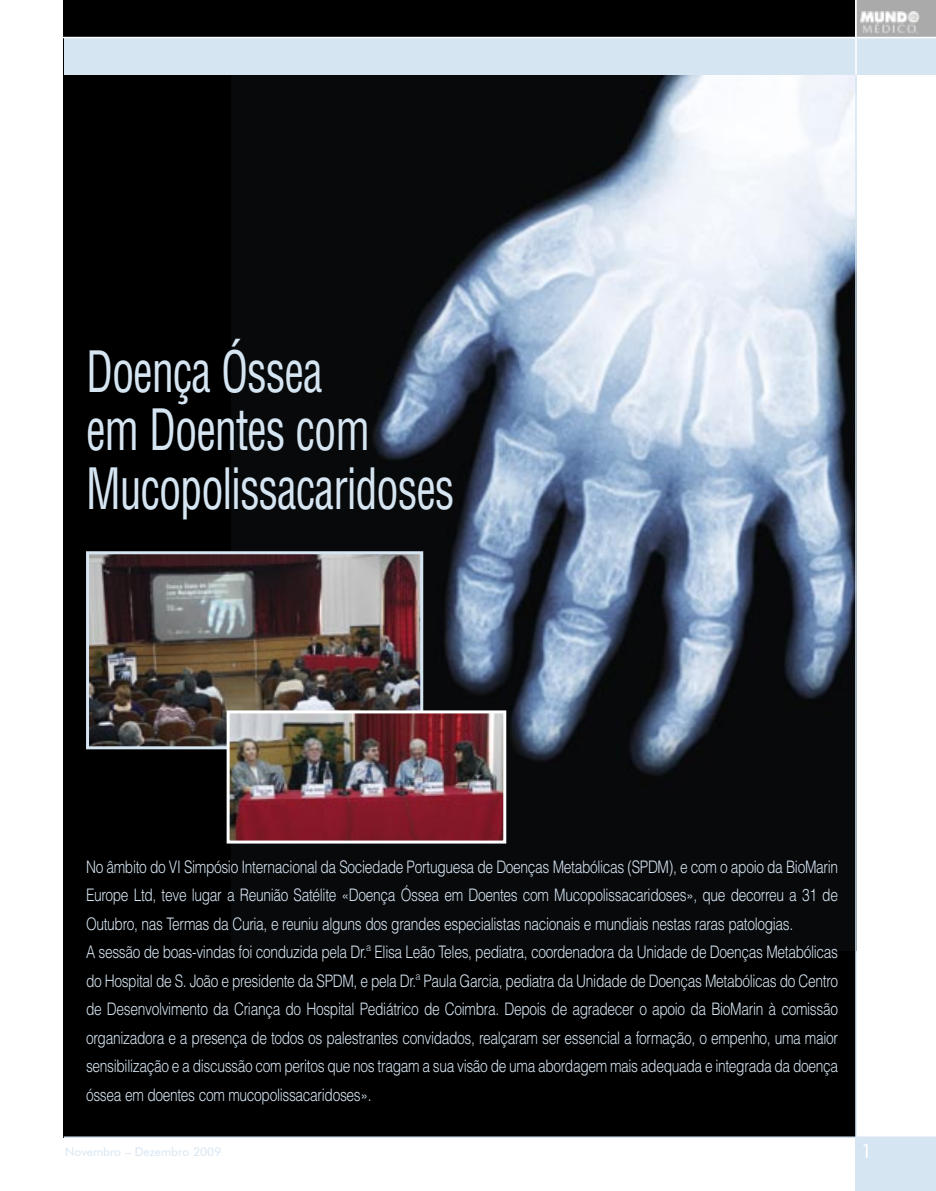
<style>
.page{position:relative;width:936px;height:1191px;background:#fff}
.page>*{position:absolute;margin:0;border:0;box-sizing:border-box;transform-origin:0 0}
.N-titulo{font:condensed 55.5px "Helvetica";letter-spacing:-.025em;color:#d6e5f2;scale:.8 1}
.t1{font:19.5px "Futura BT";color:#fff}
.N-destaque{font:300 17.25px/28.5px "Helvetica";letter-spacing:-.025em;color:#d6e5f2;text-align:justify;scale:.8 1}
.t2{font:12px "Futura BT";color:#d6e5f2}
</style>
<div class="page">
<div style="left:64px;top:0;width:791px;height:1137px;background:#000"></div>
<img style="left:231px;top:75px;width:624px;height:875px">
<div style="left:64px;top:0;width:791px;height:75px;background:#d6e5f2"></div>
<div style="left:64px;top:0;width:871px;height:37px;background:#000"></div>
<div style="left:855px;top:1137px;width:80px;height:54px;background:#d6e5f2"></div>
<div style="left:855px;top:0;width:80px;height:75px;background:#d6e5f2"></div>
<div style="left:856px;top:0;width:79px;height:38px;background:#aaa"></div>
<img style="left:860px;top:12px;width:59px;height:21px">
<hr style="left:855px;top:0;width:1px;height:75px;background:#fff">
<hr style="left:59px;top:37px;width:876px;height:1px;background:#fff">
<hr style="left:64px;top:1136px;width:871px;height:2px;background:#d6e5f2">
<hr style="left:855px;top:75px;width:1px;height:1070px;background:#d6e5f2">
<img style="left:90px;top:555px;width:329px;height:190px">
<div style="left:86px;top:551px;width:337px;height:198px;border:3px solid #d6e5f2"></div>
<img style="left:230px;top:714px;width:272px;height:125px">
<div style="left:226px;top:710px;width:280px;height:133px;border:3px solid #fff"></div>
<p class="N-titulo" style="left:86px;top:337px;width:297px">Doença Óssea</p>
<p class="N-titulo" style="left:86px;top:395px;width:356px">em Doentes com</p>
<p class="N-titulo" style="left:86px;top:454px;width:462px">Mucopolissacaridoses</p>
<p class="N-destaque" style="left:86px;top:852px;width:941px">No âmbito do VI Simpósio Internacional da Sociedade Portuguesa de Doenças Metabólicas (SPDM), e com o apoio da BioMarin Europe Ltd, teve lugar a Reunião Satélite «Doença Óssea em Doentes com Mucopolissacaridoses», que decorreu a 31 de Outubro, nas Termas da Curia, e reuniu alguns dos grandes especialistas nacionais e mundiais nestas raras patologias.</p>
<p class="N-destaque" style="left:86px;top:937px;width:941px">A sessão de boas-vindas foi conduzida pela Dr.ª Elisa Leão Teles, pediatra, coordenadora da Unidade de Doenças Metabólicas do Hospital de S. João e presidente da SPDM, e pela Dr.ª Paula Garcia, pediatra da Unidade de Doenças Metabólicas do Centro de Desenvolvimento da Criança do Hospital Pediátrico de Coimbra. Depois de agradecer o apoio da BioMarin à comissão organizadora e a presença de todos os palestrantes convidados, realçaram ser essencial a formação, o empenho, uma maior sensibilização e a discussão com peritos que nos tragam a sua visão de uma abordagem mais adequada e integrada da doença óssea em doentes com mucopolissacaridoses».</p>
<p class="t2" style="left:65px;top:1144px;width:158px">Novembro – Dezembro 2009</p>
<p class="t1" style="left:860px;top:1139px;width:13px">1</p>
</div>
